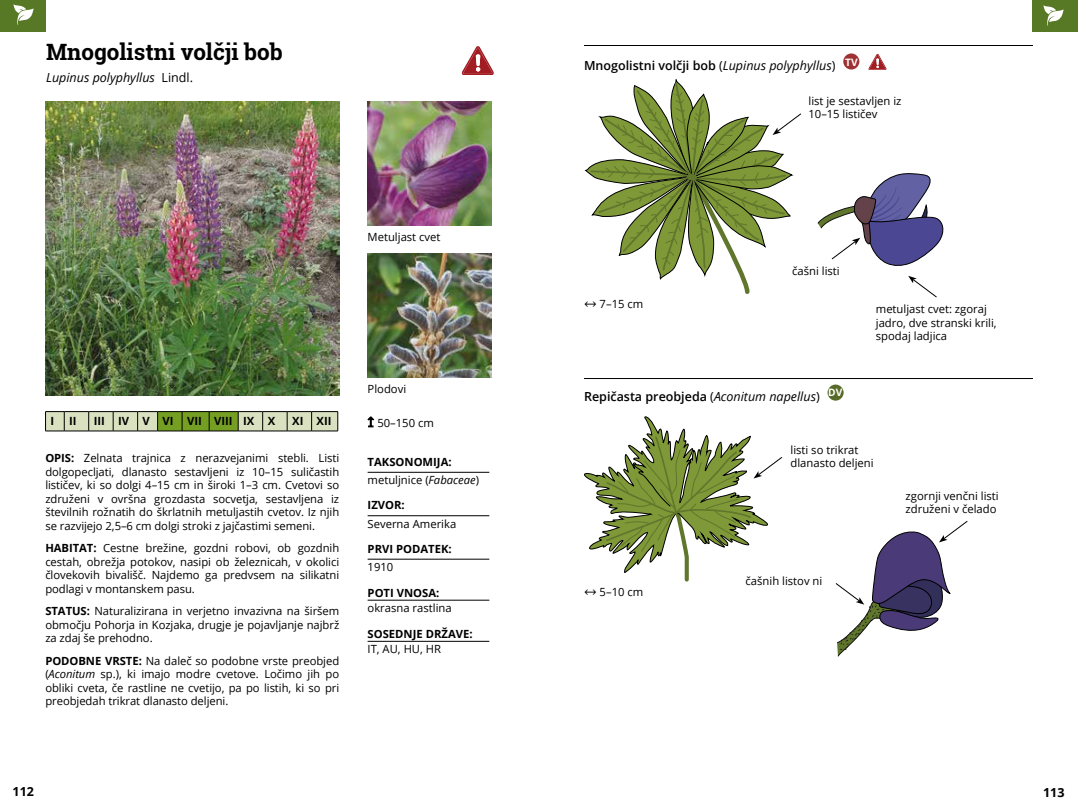
<style>
.page{position:relative;width:1078px;height:808px;background:#fff}
.page>*{position:absolute;margin:0;border:0;box-sizing:border-box;transform-origin:0 0}
.t1{font:700 22.5px "Roboto Slab";color:#000}
.t2{font:600 12.5px "Open Sans";color:#000}
.t3{font:italic 12.5px "Open Sans";color:#000}
.t4{font:700 12.5px "Open Sans";color:#000}
.t5{font:11.25px/13.5px "Open Sans";color:#000;text-align:justify}
.t6{font:700 11.25px/18.6px "Open Sans";color:#000}
.s1{font-style:normal}
.s2{font-weight:700}
.s3{font-style:italic}
.s4{font-family:"Cambria Math";font-size:13.75px}
.s5{font-weight:400}
.s6{font-weight:400;font-style:italic}
</style>
<div class="page">
<div style="left:1031px;top:0;width:46px;height:32px;background:#577925"></div>
<div style="left:0;top:0;width:46px;height:32px;background:#577925"></div>
<svg style="left:13px;top:4px;width:21px;height:21px"></svg>
<svg style="left:1043px;top:5px;width:20px;height:21px"></svg>
<img style="left:367px;top:254px;width:124px;height:123px">
<svg style="left:908px;top:276px;width:29px;height:22px"></svg>
<svg style="left:45px;top:411px;width:293px;height:21px;background:#a6b483"></svg>
<hr style="left:367px;top:472px;width:122px;height:1px;background:#000">
<hr style="left:367px;top:515px;width:122px;height:1px;background:#000">
<hr style="left:367px;top:559px;width:122px;height:1px;background:#000">
<hr style="left:367px;top:600px;width:122px;height:1px;background:#000">
<hr style="left:367px;top:641px;width:122px;height:1px;background:#000">
<img style="left:45px;top:102px;width:294px;height:294px">
<img style="left:367px;top:102px;width:124px;height:123px">
<svg style="left:368px;top:417px;width:6px;height:10px"></svg>
<svg style="left:462px;top:46px;width:31px;height:28px"></svg>
<hr style="left:584px;top:45px;width:448px;height:1px;background:#000">
<div style="left:843px;top:53px;width:16px;height:17px;background:#a03132;border-radius:50%"></div>
<svg style="left:868px;top:54px;width:18px;height:16px"></svg>
<hr style="left:584px;top:378px;width:448px;height:1px;background:#000">
<div style="left:827px;top:385px;width:16px;height:16px;background:#576a27;border-radius:50%"></div>
<svg style="left:817px;top:173px;width:126px;height:93px"></svg>
<svg style="left:835px;top:521px;width:133px;height:135px"></svg>
<svg style="left:584px;top:416px;width:198px;height:166px"></svg>
<svg style="left:584px;top:79px;width:217px;height:215px"></svg>
<h1 class="t1" style="left:46px;top:36px;width:238px">Mnogolistni volčji bob</h1>
<p class="t3" style="left:46px;top:69px;width:148px">Lupinus polyphyllus <span class="s1">Lindl.</span></p>
<p class="t5" style="left:367px;top:230px;width:74px">Metuljast cvet</p>
<p class="t6" style="left:51px;top:411px;width:5px">I</p>
<p class="t6" style="left:69px;top:411px;width:9px">II</p>
<p class="t6" style="left:94px;top:411px;width:183px">III IV V VI VII VIII IX X</p>
<p class="t6" style="left:292px;top:411px;width:41px">XI XII</p>
<p class="t5" style="left:45px;top:451px;width:295px"><span class="s2">OPIS:</span> Zelnata trajnica z nerazvejanimi stebli. Listi dolgopecljati, dlanasto sestavljeni iz 10–15 suličastih lističev, ki so dolgi 4–15 cm in široki 1–3 cm. Cvetovi so združeni v ovršna grozdasta socvetja, sestavljena iz številnih rožnatih do škrlatnih metuljastih cvetov. Iz njih se razvijejo 2,5–6 cm dolgi stroki z jajčastimi semeni.</p>
<p class="t5" style="left:45px;top:541px;width:295px"><span class="s2">HABITAT:</span> Cestne brežine, gozdni robovi, ob gozdnih cestah, obrežja potokov, nasipi ob železnicah, v okolici človekovih bivališč. Najdemo ga predvsem na silikatni podlagi v montanskem pasu.</p>
<p class="t5" style="left:45px;top:604px;width:295px"><span class="s2">STATUS:</span> Naturalizirana in verjetno invazivna na širšem območju Pohorja in Kozjaka, drugje je pojavljanje najbrž za zdaj še prehodno.</p>
<p class="t5" style="left:45px;top:654px;width:295px"><span class="s2">PODOBNE VRSTE:</span> Na daleč so podobne vrste preobjed (<span class="s3">Aconitum</span> sp.), ki imajo modre cvetove. Ločimo jih po obliki cveta, če rastline ne cvetijo, pa po listih, ki so pri preobjedah trikrat dlanasto deljeni.</p>
<p class="t5" style="left:367px;top:382px;width:40px">Plodovi</p>
<p class="t5" style="left:367px;top:416px;width:68px"><span class="s4">↥</span> 50–150 cm</p>
<p class="t6" style="left:367px;top:452px;width:113px">TAKSONOMIJA: <span class="s5">metuljnice (</span><span class="s6">Fabaceae</span><span class="s5">)</span></p>
<p class="t6" style="left:367px;top:495px;width:39px">IZVOR:</p>
<p class="t5" style="left:367px;top:517px;width:90px">Severna Amerika</p>
<p class="t6" style="left:367px;top:539px;width:86px">PRVI PODATEK:</p>
<p class="t5" style="left:367px;top:560px;width:27px">1910</p>
<p class="t6" style="left:367px;top:583px;width:73px">POTI VNOSA:</p>
<p class="t5" style="left:367px;top:601px;width:86px">okrasna rastlina</p>
<p class="t6" style="left:367px;top:624px;width:106px">SOSEDNJE DRŽAVE:</p>
<p class="t5" style="left:367px;top:642px;width:75px">IT, AU, HU, HR</p>
<p class="t2" style="left:584px;top:56px;width:275px">Mnogolistni volčji bob <span class="s5">(</span><span class="s6">Lupinus polyphyllus</span><span class="s5">)</span> <sup>TV</sup></p>
<p class="t5" style="left:808px;top:93px;width:94px">list je sestavljen iz<br>10–15 lističev</p>
<p class="t5" style="left:584px;top:297px;width:61px"><span class="s4">↔</span> 7–15 cm</p>
<p class="t5" style="left:792px;top:264px;width:49px">čašni listi</p>
<p class="t2" style="left:584px;top:387px;width:260px">Repičasta preobjeda <span class="s5">(</span><span class="s6">Aconitum napellus</span><span class="s5">)</span> <sup>DV</sup></p>
<p class="t5" style="left:875px;top:302px;width:122px;text-align:left">metuljast cvet: zgoraj jadro, dve stranski krili, spodaj ladjica</p>
<p class="t5" style="left:584px;top:585px;width:61px"><span class="s4">↔</span> 5–10 cm</p>
<p class="t5" style="left:790px;top:443px;width:85px">listi so trikrat dlanasto deljeni</p>
<p class="t5" style="left:745px;top:574px;width:78px">čašnih listov ni</p>
<p class="t5" style="left:905px;top:488px;width:95px">zgornji venčni listi združeni v čelado</p>
<p class="t4" style="left:13px;top:782px;width:23px">112</p>
<p class="t4" style="left:1042px;top:784px;width:23px">113</p>
</div>
